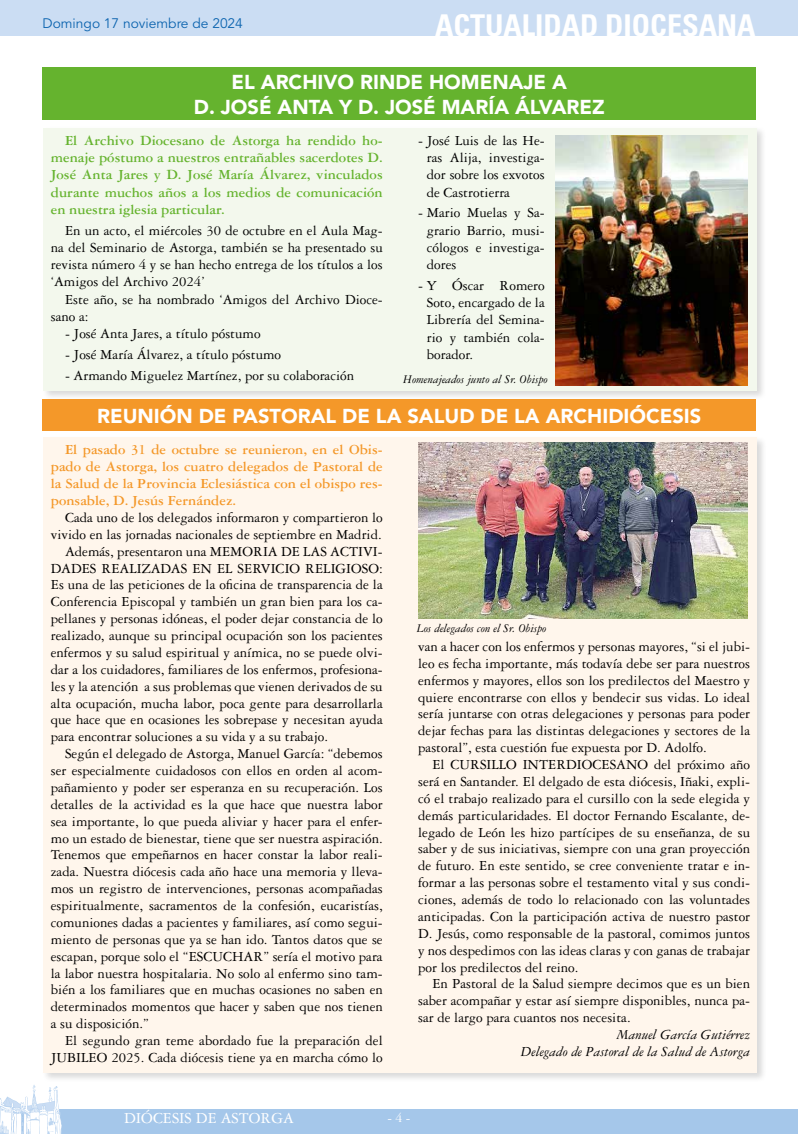
<style>
.page{position:relative;width:798px;height:1134px;background:#fff}
.page>*{position:absolute;margin:0;border:0;box-sizing:border-box;transform-origin:0 0}
.t1{font:700 condensed 30px "Univers LT Std";color:#fff}
.t2{font:900 20px/25px "Avenir LT Std";color:#fff;text-align:center}
.t3{font:16.25px "Garamond 3 LT Std";color:#fff}
.t4{font:14.75px/16.9px "Garamond 3 LT Std";color:#000;text-align:justify}
.t5{font:700 14.75px/17.2px "Garamond 3 LT Std";color:#65b32e;text-align:justify}
.t6{font:700 14.75px/16.9px "Garamond 3 LT Std";color:#f49829;text-align:justify}
.t7{font:italic 14.75px/16.9px "Garamond 3 LT Std";color:#000;text-align:right}
.t8{font:13.75px "Avenir LT Std";color:#0c64af}
.t9{font:13.75px "Garamond 3 LT Std";color:#fff}
.t10{font:italic 12.5px "Garamond 3 LT Std";color:#000}
</style>
<div class="page">
<div style="left:0;top:1109px;width:797px;height:25px;background:#a5c7ea"></div>
<svg style="left:797px;top:1109px;width:1px;height:25px"></svg>
<svg style="left:0;top:1085px;width:62px;height:49px"></svg>
<div style="left:0;top:0;width:797px;height:35px;background:#cbddf3"></div>
<div style="left:43px;top:67px;width:712px;height:53px;background:#65b32e"></div>
<div style="left:43px;top:399px;width:712px;height:32px;background:#f49829"></div>
<div style="left:41px;top:126px;width:725px;height:274px;background:#000;opacity:.15"></div>
<div style="left:44px;top:128px;width:712px;height:262px;background:#f3f8ed"></div>
<div style="left:41px;top:435px;width:725px;height:647px;background:#000;opacity:.15"></div>
<div style="left:44px;top:438px;width:712px;height:635px;background:#fff6ec"></div>
<img style="left:555px;top:136px;width:192px;height:250px">
<img style="left:418px;top:443px;width:329px;height:175px">
<p class="t8" style="left:43px;top:16px;width:202px">Domingo 17 noviembre de 2024</p>
<h1 class="t1" style="left:435px;top:7px;width:322px">ACTUALIDAD DIOCESANA</h1>
<h2 class="t2" style="left:194px;top:69px;width:412px">EL ARCHIVO RINDE HOMENAJE A<br>D. JOSÉ ANTA Y D. JOSÉ MARÍA ÁLVAREZ</h2>
<p class="t5" style="left:51px;top:132px;width:333px;text-indent:14px">El Archivo Diocesano de Astorga ha rendido ho&shy;menaje póstumo a nuestros entrañables sacerdotes D.<br>José Anta Jares y D. José María Álvarez, vinculados durante muchos años a los medios de comunicación en nuestra iglesia particular.</p>
<p class="t4" style="left:51px;top:222px;width:333px;line-height:17.2px;text-indent:14px">En un acto, el miércoles 30 de octubre en el Aula Mag&shy;na del Seminario de Astorga, también se ha presentado su revista número 4 y se han hecho entrega de los títulos a los ‘Amigos del Archivo 2024’</p>
<p class="t4" style="left:51px;top:291px;width:333px;line-height:17.2px;text-indent:14px">Este año, se ha nombrado ‘Amigos del Archivo Dioce&shy;sano a:</p>
<p class="t4" style="left:65px;top:325px;width:197px">- José Anta Jares, a título póstumo</p>
<p class="t4" style="left:65px;top:346px;width:217px">- José María Álvarez, a título póstumo</p>
<p class="t4" style="left:65px;top:367px;width:290px">- Armando Miguelez Martínez, por su colaboración</p>
<p class="t4" style="left:426px;top:132px;width:119px;line-height:17.2px;text-indent:-9px">- José Luis de las He&shy;ras Alija, investiga&shy;dor sobre los exvotos de Castrotierra</p>
<p class="t4" style="left:426px;top:204px;width:119px;line-height:17.2px;text-indent:-9px">- Mario Muelas y Sa&shy;grario Barrio, musi&shy;cólogos e investiga&shy;dores</p>
<p class="t4" style="left:426px;top:277px;width:119px;line-height:17.2px;text-indent:-9px">- Y Óscar Romero Soto, encargado de la Librería del Semina&shy;rio y también cola&shy;borador.</p>
<p class="t10" style="left:403px;top:373px;width:146px">Homenajeados junto al Sr. Obispo</p>
<h2 class="t2" style="left:97px;top:403px;width:605px">REUNIÓN DE PASTORAL DE LA SALUD DE LA ARCHIDIÓCESIS</h2>
<p class="t6" style="left:51px;top:441px;width:333px;text-indent:14px">El pasado 31 de octubre se reunieron, en el Obis&shy;pado de Astorga, los cuatro delegados de Pastoral de la Salud de la Provincia Eclesiástica con el obispo res&shy;ponsable, D. Jesús Fernández.</p>
<p class="t4" style="left:65px;top:509px;width:319px">Cada uno de los delegados informaron y compartieron lo</p>
<p class="t4" style="left:51px;top:526px;width:332px">vivido en las jornadas nacionales de septiembre en Madrid.</p>
<p class="t4" style="left:65px;top:543px;width:319px">Además, presentaron una MEMORIA DE LAS ACTIVI-</p>
<p class="t4" style="left:51px;top:560px;width:333px">DADES REALIZADAS EN EL SERVICIO RELIGIOSO:</p>
<p class="t4" style="left:51px;top:577px;width:333px">Es una de las peticiones de la oficina de transparencia de la</p>
<p class="t4" style="left:51px;top:593px;width:333px">Conferencia Episcopal y también un gran bien para los ca-</p>
<p class="t4" style="left:51px;top:610px;width:333px">pellanes y personas idóneas, el poder dejar constancia de lo</p>
<p class="t4" style="left:51px;top:627px;width:333px">realizado, aunque su principal ocupación son los pacientes</p>
<p class="t4" style="left:51px;top:644px;width:333px">enfermos y su salud espiritual y anímica, no se puede olvi-</p>
<p class="t4" style="left:51px;top:661px;width:333px">dar a los cuidadores, familiares de los enfermos, profesiona-</p>
<p class="t4" style="left:51px;top:678px;width:333px">les y la atención a sus problemas que vienen derivados de su</p>
<p class="t4" style="left:51px;top:695px;width:333px">alta ocupación, mucha labor, poca gente para desarrollarla</p>
<p class="t4" style="left:51px;top:712px;width:333px">que hace que en ocasiones les sobrepase y necesitan ayuda</p>
<p class="t4" style="left:51px;top:728px;width:278px">para encontrar soluciones a su vida y a su trabajo.</p>
<p class="t4" style="left:65px;top:745px;width:319px">Según el delegado de Astorga, Manuel García: “debemos</p>
<p class="t4" style="left:51px;top:762px;width:333px">ser especialmente cuidadosos con ellos en orden al acom-</p>
<p class="t4" style="left:51px;top:779px;width:333px">pañamiento y poder ser esperanza en su recuperación. Los</p>
<p class="t4" style="left:51px;top:796px;width:333px">detalles de la actividad es la que hace que nuestra labor</p>
<p class="t4" style="left:51px;top:813px;width:333px">sea importante, lo que pueda aliviar y hacer para el enfer-</p>
<p class="t4" style="left:51px;top:830px;width:333px">mo un estado de bienestar, tiene que ser nuestra aspiración.</p>
<p class="t4" style="left:51px;top:847px;width:333px">Tenemos que empeñarnos en hacer constar la labor reali-</p>
<p class="t4" style="left:51px;top:863px;width:333px">zada. Nuestra diócesis cada año hace una memoria y lleva-</p>
<p class="t4" style="left:51px;top:880px;width:333px">mos un registro de intervenciones, personas acompañadas</p>
<p class="t4" style="left:51px;top:897px;width:333px">espiritualmente, sacramentos de la confesión, eucaristías,</p>
<p class="t4" style="left:51px;top:914px;width:333px">comuniones dadas a pacientes y familiares, así como segui-</p>
<p class="t4" style="left:51px;top:931px;width:333px">miento de personas que ya se han ido. Tantos datos que se</p>
<p class="t4" style="left:51px;top:948px;width:333px">escapan, porque solo el “ESCUCHAR” sería el motivo para</p>
<p class="t4" style="left:51px;top:965px;width:333px">la labor nuestra hospitalaria. No solo al enfermo sino tam-</p>
<p class="t4" style="left:51px;top:982px;width:333px">bién a los familiares que en muchas ocasiones no saben en</p>
<p class="t4" style="left:51px;top:998px;width:333px">determinados momentos que hacer y saben que nos tienen</p>
<p class="t4" style="left:51px;top:1015px;width:99px">a su disposición.”</p>
<p class="t4" style="left:65px;top:1032px;width:319px">El segundo gran teme abordado fue la preparación del</p>
<p class="t4" style="left:51px;top:1049px;width:333px">JUBILEO 2025. Cada diócesis tiene ya en marcha cómo lo</p>
<p class="t10" style="left:416px;top:621px;width:131px">Los delegados con el Sr. Obispo</p>
<p class="t4" style="left:418px;top:638px;width:333px">van a hacer con los enfermos y personas mayores, “si el jubi&shy;leo es fecha importante, más todavía debe ser para nuestros enfermos y mayores, ellos son los predilectos del Maestro y quiere encontrarse con ellos y bendecir sus vidas. Lo ideal sería juntarse con otras delegaciones y personas para poder dejar fechas para las distintas delegaciones y sectores de la pastoral”, esta cuestión fue expuesta por D. Adolfo.</p>
<p class="t4" style="left:418px;top:756px;width:333px;text-indent:14px">El CURSILLO INTERDIOCESANO del próximo año será en Santander. El delgado de esta diócesis, Iñaki, expli&shy;có el trabajo realizado para el cursillo con la sede elegida y demás particularidades. El doctor Fernando Escalante, de&shy;legado de León les hizo partícipes de su enseñanza, de su saber y de sus iniciativas, siempre con una gran proyección de futuro. En este sentido, se cree conveniente tratar e in&shy;formar a las personas sobre el testamento vital y sus condi&shy;ciones, además de todo lo relacionado con las voluntades anticipadas. Con la participación activa de nuestro pastor D. Jesús, como responsable de la pastoral, comimos juntos y nos despedimos con las ideas claras y con ganas de trabajar por los predilectos del reino.</p>
<p class="t4" style="left:418px;top:975px;width:333px;text-indent:14px">En Pastoral de la Salud siempre decimos que es un bien saber acompañar y estar así siempre disponibles, nunca pa&shy;sar de largo para cuantos nos necesita.</p>
<p class="t7" style="left:520px;top:1026px;width:230px">Manuel García Gutiérrez<br>Delegado de Pastoral de la Salud de Astorga</p>
<p class="t3" style="left:124px;top:1109px;width:171px">DIÓCESIS DE ASTORGA</p>
<p class="t9" style="left:387px;top:1110px;width:24px">- 4 -</p>
</div>
